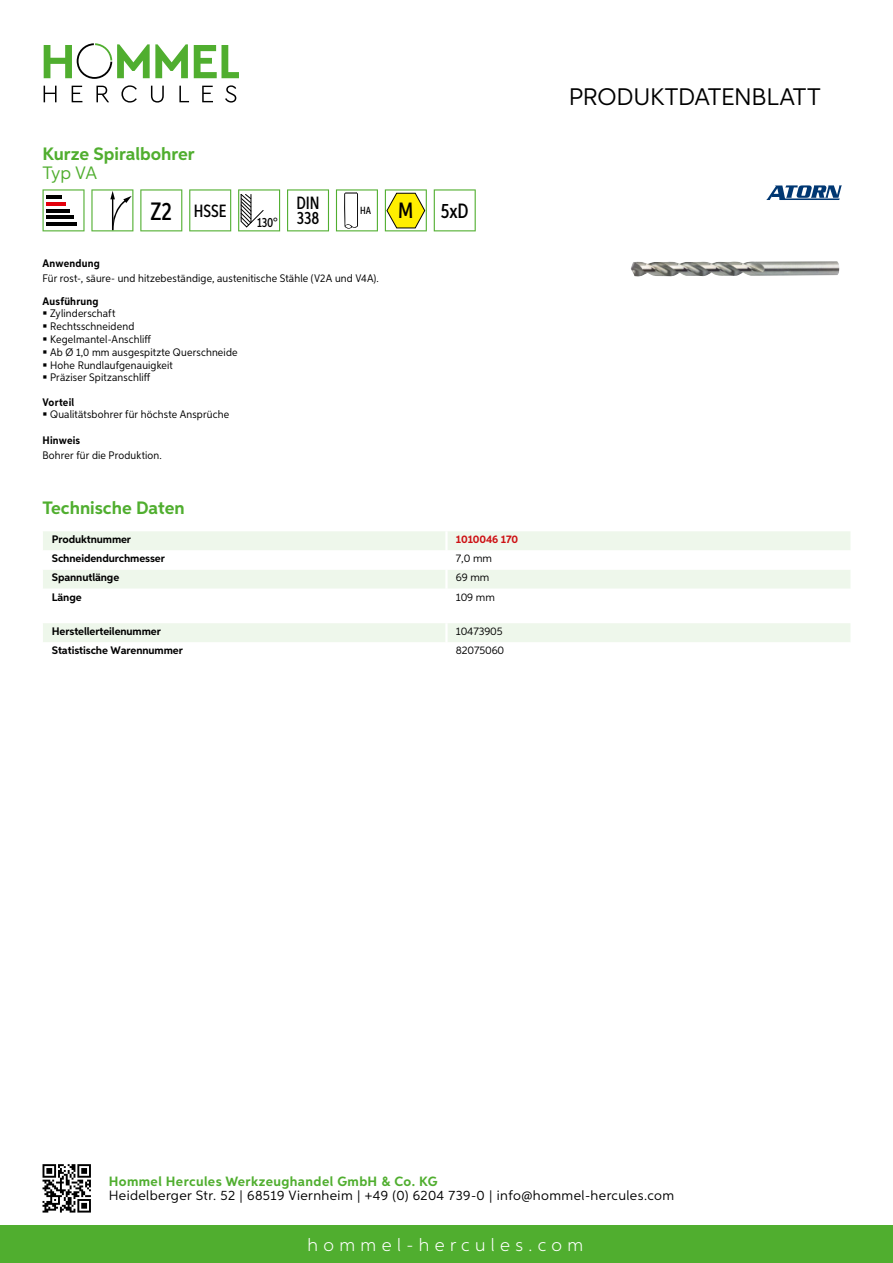
<style>
.page{position:relative;width:893px;height:1263px;background:#fff}
.page>*{position:absolute;margin:0;border:0;box-sizing:border-box;transform-origin:0 0}
.t1{font:24px "Aspira";letter-spacing:-.01em;color:#000}
.t2{font:500 20.7px "Aspira XX Nar";color:#000}
.t3{font:700 18px "Aspira";color:#50ae2f}
.t4{font:300 18px "Aspira";letter-spacing:.3em;color:#fff}
.t5{font:18px "Aspira";color:#50ae2f}
.t6{font:500 17.85px/14.9px "Aspira XX Nar";color:#000}
.t7{font:13.5px "Aspira";letter-spacing:.03em;color:#000}
.t8{font:700 13.5px "Aspira";letter-spacing:.03em;color:#50ae2f}
.t9{font:500 13.35px "Aspira XX Nar";color:#000}
.t10{font:10.95px/12.8px "Aspira Nar";letter-spacing:.015em;color:#000}
.t11{font:700 10.95px "Aspira";letter-spacing:-.01em;color:#000}
.t12{font:700 10.95px "Aspira Nar";letter-spacing:.02em;color:#000}
.t13{font:10.95px "Aspira";letter-spacing:-.01em;color:#000}
.t14{font:700 10.95px "Aspira";letter-spacing:-.01em;color:#cd1013}
.s1{font-size:25.2px}
.s2{font-size:22.2px}
</style>
<div class="page">
<div style="left:0;top:1226px;width:893px;height:37px;background:#50ae2f"></div>
<svg style="left:43px;top:1164px;width:48px;height:48px"></svg>
<svg style="left:194px;top:45px;width:45px;height:33px"></svg>
<svg style="left:44px;top:43px;width:144px;height:36px"></svg>
<svg style="left:44px;top:86px;width:13px;height:16px"></svg>
<svg style="left:72px;top:86px;width:10px;height:16px"></svg>
<svg style="left:96px;top:86px;width:13px;height:16px"></svg>
<svg style="left:121px;top:85px;width:16px;height:18px"></svg>
<svg style="left:151px;top:86px;width:13px;height:17px"></svg>
<svg style="left:179px;top:86px;width:10px;height:16px"></svg>
<svg style="left:202px;top:86px;width:11px;height:16px"></svg>
<svg style="left:225px;top:85px;width:11px;height:18px"></svg>
<div style="left:43px;top:531px;width:807px;height:19px;background:#eef7eb"></div>
<div style="left:43px;top:570px;width:807px;height:19px;background:#eef7eb"></div>
<hr style="left:445px;top:531px;width:3px;height:19px;background:#fff">
<hr style="left:445px;top:570px;width:3px;height:19px;background:#fff">
<div style="left:43px;top:623px;width:807px;height:19px;background:#eef7eb"></div>
<svg style="left:43px;top:189px;width:42px;height:42px"></svg>
<hr style="left:46px;top:196px;width:16px;height:3px;background:#000">
<hr style="left:46px;top:202px;width:20px;height:4px;background:#e3000b">
<hr style="left:46px;top:209px;width:23px;height:3px;background:#000">
<hr style="left:46px;top:216px;width:27px;height:3px;background:#000">
<hr style="left:46px;top:222px;width:31px;height:4px;background:#000">
<svg style="left:91px;top:189px;width:42px;height:42px"></svg>
<svg style="left:140px;top:189px;width:42px;height:42px"></svg>
<svg style="left:189px;top:189px;width:42px;height:42px"></svg>
<svg style="left:238px;top:189px;width:42px;height:42px"></svg>
<svg style="left:287px;top:189px;width:42px;height:42px"></svg>
<svg style="left:336px;top:189px;width:42px;height:42px"></svg>
<svg style="left:385px;top:189px;width:42px;height:42px"></svg>
<svg style="left:434px;top:189px;width:42px;height:42px"></svg>
<img style="left:631px;top:261px;width:208px;height:15px">
<svg style="left:766px;top:185px;width:76px;height:15px"></svg>
<h3 class="t3" style="left:43px;top:142px;width:154px">Kurze Spiralbohrer</h3>
<h3 class="t5" style="left:43px;top:162px;width:56px">Typ VA</h3>
<h3 class="t6" style="left:151px;top:203px;width:77px"><span class="s1">Z2</span> HSSE</h3>
<p class="t9" style="left:257px;top:215px;width:22px">130°</p>
<h3 class="t6" style="left:296px;top:196px;width:25px">DIN<br>338</h3>
<h2 class="t2" style="left:360px;top:198px;width:110px"><sup>HA</sup> <span class="s2">M</span> 5xD</h2>
<p class="t12" style="left:43px;top:257px;width:59px">Anwendung</p>
<p class="t10" style="left:43px;top:272px;width:338px">Für rost-, säure- und hitzebeständige, austenitische Stähle (V2A und V4A).</p>
<p class="t12" style="left:43px;top:294px;width:58px">Ausführung</p>
<p class="t10" style="left:50px;top:307px;width:189px">Zylinderschaft<br>Rechtsschneidend<br>Kegelmantel-Anschliff<br>Ab Ø 1,0 mm ausgespitzte Querschneide<br>Hohe Rundlaufgenauigkeit<br>Präziser Spitzanschliff</p>
<p class="t12" style="left:43px;top:395px;width:33px">Vorteil</p>
<p class="t10" style="left:50px;top:408px;width:181px">Qualitätsbohrer für höchste Ansprüche</p>
<p class="t12" style="left:43px;top:433px;width:39px">Hinweis</p>
<p class="t10" style="left:43px;top:448px;width:121px">Bohrer für die Produktion.</p>
<h3 class="t3" style="left:43px;top:497px;width:144px">Technische Daten</h3>
<p class="t11" style="left:52px;top:533px;width:81px">Produktnummer</p>
<p class="t14" style="left:456px;top:533px;width:64px">1010046 170</p>
<p class="t11" style="left:52px;top:552px;width:115px">Schneidendurchmesser</p>
<p class="t13" style="left:456px;top:552px;width:38px">7,0 mm</p>
<p class="t11" style="left:52px;top:571px;width:69px">Spannutlänge</p>
<p class="t13" style="left:456px;top:571px;width:35px">69 mm</p>
<p class="t11" style="left:52px;top:590px;width:31px">Länge</p>
<p class="t13" style="left:456px;top:590px;width:41px">109 mm</p>
<p class="t11" style="left:52px;top:625px;width:111px">Herstellerteilenummer</p>
<p class="t13" style="left:456px;top:625px;width:48px">10473905</p>
<p class="t11" style="left:52px;top:644px;width:132px">Statistische Warennummer</p>
<p class="t13" style="left:456px;top:644px;width:50px">82075060</p>
<h1 class="t1" style="left:569px;top:82px;width:253px">Produktdatenblatt</h1>
<p class="t8" style="left:109px;top:1172px;width:330px">Hommel Hercules Werkzeughandel GmbH &amp; Co. KG</p>
<p class="t7" style="left:109px;top:1187px;width:567px">Heidelberger Str. 52 | 68519 Viernheim | +49 (0) 6204 739-0 | info@hommel-hercules.com</p>
<h3 class="t4" style="left:307px;top:1234px;width:277px">hommel-hercules.com</h3>
</div>
